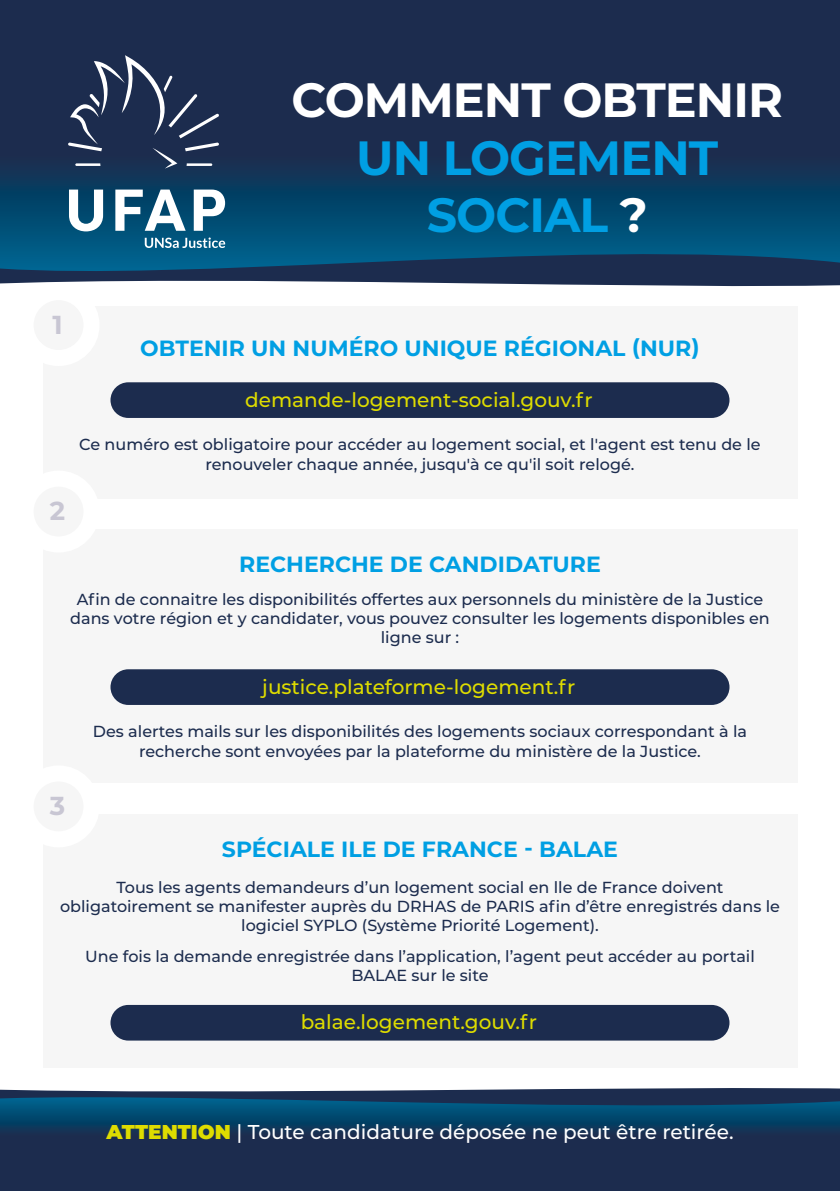
<style>
.page{position:relative;width:840px;height:1191px;background:#fff}
.page>*{position:absolute;margin:0;border:0;box-sizing:border-box;transform-origin:0 0}
.t1{font:700 48px/57.6px "Montserrat";letter-spacing:-.02em;color:#009fe3;text-align:center}
.t2{font:700 48px "Montserrat";letter-spacing:-.02em;color:#fff}
.t3{font:700 26px "Montserrat";color:#c8c6d3}
.t4{font:700 22px "Montserrat";color:#009fe3}
.t5{font:500 20px "Montserrat";color:#dedc00}
.t6{font:500 20px "Montserrat";color:#fff}
.t7{font:500 16px/19.2px "Montserrat";color:#1c2c4e;text-align:center}
.s1{color:#fff}
.s2{font-weight:900;color:#dedc00}
</style>
<div class="page">
<div style="left:43px;top:306px;width:754px;height:193px;background:#f6f6f6"></div>
<svg style="left:0;top:1088px;width:839px;height:9px;fill:#1c2c4e"></svg>
<svg style="left:0;top:1097px;width:839px;height:94px;background:#143558"></svg>
<svg style="left:0;top:274px;width:839px;height:13px;fill:#1c2c4e"></svg>
<svg style="left:0;top:0;width:839px;height:274px;background:#13365a"></svg>
<div style="left:110px;top:382px;width:619px;height:36px;background:#1c2c4e;border-radius:18px"></div>
<svg style="left:68px;top:55px;width:151px;height:114px;background:#334260"></svg>
<svg style="left:69px;top:189px;width:34px;height:42px"></svg>
<svg style="left:115px;top:189px;width:70px;height:42px"></svg>
<svg style="left:194px;top:189px;width:31px;height:42px"></svg>
<svg style="left:145px;top:237px;width:80px;height:11px"></svg>
<div style="left:43px;top:529px;width:754px;height:254px;background:#f6f6f6"></div>
<div style="left:110px;top:669px;width:619px;height:36px;background:#1c2c4e;border-radius:18px"></div>
<div style="left:43px;top:813px;width:754px;height:254px;background:#f6f6f6"></div>
<div style="left:110px;top:1005px;width:619px;height:35px;background:#1c2c4e;border-radius:18px"></div>
<div style="left:26px;top:292px;width:65px;height:66px;background:#f6f6f6;border-radius:50%"></div>
<div style="left:18px;top:284px;width:81px;height:82px;border:16px solid #fff;border-radius:50%"></div>
<div style="left:26px;top:478px;width:65px;height:66px;background:#f6f6f6;border-radius:50%"></div>
<div style="left:18px;top:470px;width:81px;height:82px;border:16px solid #fff;border-radius:50%"></div>
<div style="left:26px;top:773px;width:65px;height:66px;background:#f6f6f6;border-radius:50%"></div>
<div style="left:18px;top:765px;width:81px;height:82px;border:16px solid #fff;border-radius:50%"></div>
<h1 class="t2" style="left:291px;top:66px;width:492px">COMMENT OBTENIR</h1>
<h1 class="t1" style="left:356px;top:127px;width:363px">UN LOGEMENT<br>SOCIAL <span class="s1">?</span></h1>
<h2 class="t3" style="left:52px;top:306px;width:12px">1</h2>
<h2 class="t3" style="left:50px;top:492px;width:17px">2</h2>
<h3 class="t4" style="left:140px;top:332px;width:560px">OBTENIR UN NUMÉRO UNIQUE RÉGIONAL (NUR)</h3>
<p class="t5" style="left:245px;top:386px;width:349px">demande-logement-social.gouv.fr</p>
<p class="t7" style="left:79px;top:434px;width:682px">Ce numéro est obligatoire pour accéder au logement social, et l'agent est tenu de le renouveler chaque année, jusqu'à ce qu'il soit relogé.</p>
<h3 class="t4" style="left:239px;top:548px;width:363px">RECHERCHE DE CANDIDATURE</h3>
<p class="t7" style="left:70px;top:588px;width:700px">Afin de connaitre les disponibilités offertes aux personnels du ministère de la Justice dans votre région et y candidater, vous pouvez consulter les logements disponibles en ligne sur :</p>
<p class="t5" style="left:262px;top:672px;width:314px">justice.plateforme-logement.fr</p>
<h2 class="t3" style="left:50px;top:787px;width:17px">3</h2>
<p class="t7" style="left:93px;top:721px;width:655px">Des alertes mails sur les disponibilités des logements sociaux correspondant à la recherche sont envoyées par la plateforme du ministère de la Justice.</p>
<h3 class="t4" style="left:222px;top:833px;width:397px">SPÉCIALE ILE DE FRANCE - BALAE</h3>
<p class="t7" style="left:60px;top:876px;width:721px">Tous les agents demandeurs d’un logement social en lle de France doivent obligatoirement se manifester auprès du DRHAS de PARIS afin d’être enregistrés dans le logiciel SYPLO (Système Priorité Logement).</p>
<p class="t7" style="left:85px;top:945px;width:670px">Une fois la demande enregistrée dans l’application, l’agent peut accéder au portail<br>BALAE sur le site</p>
<p class="t5" style="left:300px;top:1008px;width:237px">balae.logement.gouv.fr</p>
<p class="t6" style="left:106px;top:1118px;width:628px"><span class="s2">ATTENTION</span> | Toute candidature déposée ne peut être retirée.</p>
</div>
